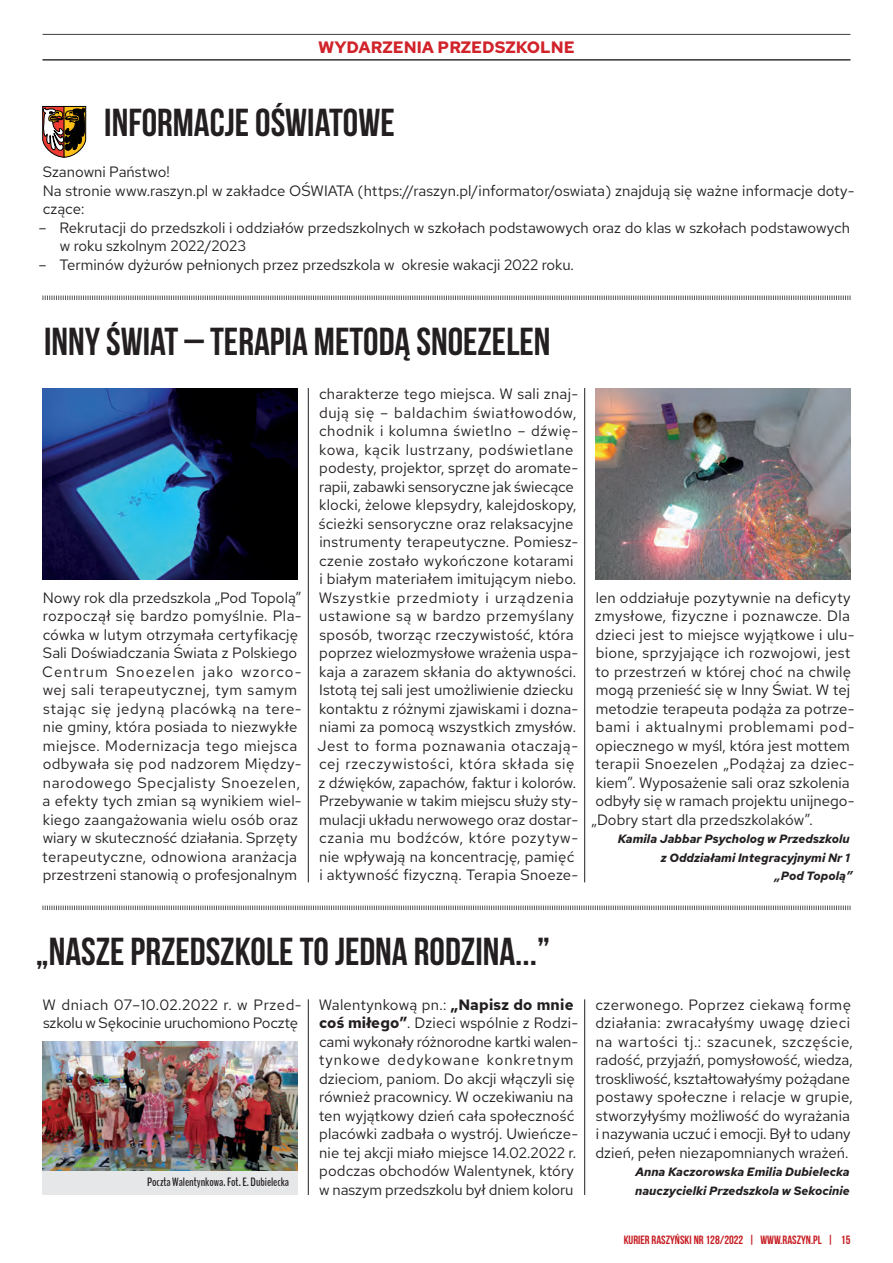
<style>
.page{position:relative;width:893px;height:1263px;background:#fff}
.page>*{position:absolute;margin:0;border:0;box-sizing:border-box;transform-origin:0 0}
._01_tytul{font:39px "Bebas Neue";color:#231f20}
.t1{font:700 16.5px "Red Hat Text";color:#d1232a}
._03_tekst{font:15px/18.5px "Red Hat Text";letter-spacing:.005em;color:#231f20}
._03_tekst-2{font:15px/18.5px "Red Hat Text";letter-spacing:-.015em;color:#231f20}
._03_tekst-3{font:italic 700 12px/18.5px "Red Hat Text";color:#231f20;text-align:right}
.t2{font:12px "Bebas Neue";color:#c61c22}
._04_podpis_zdjecia{font:700 12px "Bench Nine";color:#231f20}
.s1{font-weight:700}
</style>
<div class="page">
<hr style="left:43px;top:34px;width:807px;height:1px;background:#3e3e3f">
<hr style="left:43px;top:59px;width:807px;height:1px;background:#3e3e3f">
<hr style="left:43px;top:60px;width:807px;height:1px;background:#3e3e3f">
<hr style="left:308px;top:388px;width:1px;height:494px;background:#231f20">
<hr style="left:308px;top:999px;width:1px;height:196px;background:#231f20">
<hr style="left:584px;top:388px;width:1px;height:494px;background:#231f20">
<hr style="left:584px;top:999px;width:1px;height:196px;background:#231f20">
<img style="left:43px;top:388px;width:255px;height:191px">
<img style="left:595px;top:388px;width:255px;height:191px">
<svg style="left:42px;top:295px;width:809px;height:5px"></svg>
<svg style="left:42px;top:905px;width:809px;height:5px"></svg>
<svg style="left:42px;top:106px;width:44px;height:51px"></svg>
<img style="left:43px;top:1042px;width:255px;height:129px">
<div style="left:43px;top:1171px;width:255px;height:24px;background:#e6e7e9"></div>
<p class="t1" style="left:318px;top:36px;width:258px">WYDARZENIA PRZEDSZKOLNE</p>
<p class="_01_tytul" style="left:104px;top:101px;width:292px">INFORMACJE OŚWIATOWE</p>
<p class="_03_tekst" style="left:43px;top:162px;width:128px">Szanowni Państwo!</p>
<p class="_03_tekst" style="left:43px;top:181px;width:813px">Na stronie www.raszyn.pl w zakładce OŚWIATA (https://raszyn.pl/informator/oswiata) znajdują się ważne informacje doty&shy;czące:</p>
<p class="_03_tekst" style="left:60px;top:218px;width:792px;text-indent:-21px">– Rekrutacji do przedszkoli i oddziałów przedszkolnych w szkołach podstawowych oraz do klas w szkołach podstawowych w roku szkolnym 2022/2023</p>
<p class="_03_tekst" style="left:38px;top:255px;width:537px">– Terminów dyżurów pełnionych przez przedszkola w okresie wakacji 2022 roku.</p>
<p class="_01_tytul" style="left:44px;top:320px;width:508px">INNY ŚWIAT – TERAPIA METODĄ SNOEZELEN</p>
<p class="_03_tekst" style="left:42px;top:588px;width:261px">Nowy rok dla przedszkola „Pod Topolą” rozpoczął się bardzo pomyślnie. Pla&shy;cówka w lutym otrzymała certyfikację Sali Doświadczania Świata z Polskiego Centrum Snoezelen jako wzorco&shy;wej sali terapeutycznej, tym samym stając się jedyną placówką na tere&shy;nie gminy, która posiada to niezwykłe miejsce. Modernizacja tego miejsca odbywała się pod nadzorem Między&shy;narodowego Specjalisty Snoezelen, a efekty tych zmian są wynikiem wiel&shy;kiego zaangażowania wielu osób oraz wiary w skuteczność działania. Sprzęty terapeutyczne, odnowiona aranżacja przestrzeni stanowią o profesjonalnym</p>
<p class="_03_tekst" style="left:317px;top:384px;width:262px">charakterze tego miejsca. W sali znaj&shy;dują się – baldachim światłowodów, chodnik i kolumna świetlno – dźwię&shy;kowa, kącik lustrzany, podświetlane podesty, projektor, sprzęt do aromate&shy;rapii, zabawki sensoryczne jak świecące klocki, żelowe klepsydry, kalejdoskopy, ścieżki sensoryczne oraz relaksacyjne instrumenty terapeutyczne. Pomiesz&shy;czenie zostało wykończone kotarami i białym materiałem imitującym niebo.<br>Wszystkie przedmioty i urządzenia ustawione są w bardzo przemyślany sposób, tworząc rzeczywistość, która poprzez wielozmysłowe wrażenia uspa&shy;kaja a zarazem skłania do aktywności.<br>Istotą tej sali jest umożliwienie dziecku kontaktu z różnymi zjawiskami i dozna&shy;niami za pomocą wszystkich zmysłów.<br>Jest to forma poznawania otaczają&shy;cej rzeczywistości, która składa się z dźwięków, zapachów, faktur i kolorów.<br>Przebywanie w takim miejscu służy sty&shy;mulacji układu nerwowego oraz dostar&shy;czania mu bodźców, które pozytyw&shy;nie wpływają na koncentrację, pamięć i aktywność fizyczną. Terapia Snoeze-</p>
<p class="_03_tekst" style="left:592px;top:588px;width:264px">len oddziałuje pozytywnie na deficyty zmysłowe, fizyczne i poznawcze. Dla dzieci jest to miejsce wyjątkowe i ulu&shy;bione, sprzyjające ich rozwojowi, jest to przestrzeń w której choć na chwilę mogą przenieść się w Inny Świat. W tej metodzie terapeuta podąża za potrze&shy;bami i aktualnymi problemami pod&shy;opiecznego w myśl, która jest mottem terapii Snoezelen „Podążaj za dziec&shy;kiem”. Wyposażenie sali oraz szkolenia odbyły się w ramach projektu unijnego-„Dobry start dla przedszkolaków”.</p>
<p class="_03_tekst-3" style="left:618px;top:829px;width:234px">Kamila Jabbar Psycholog w Przedszkolu z Oddziałami Integracyjnymi Nr 1</p>
<p class="_03_tekst-3" style="left:775px;top:866px;width:79px">„Pod Topolą”</p>
<p class="_01_tytul" style="left:36px;top:930px;width:516px">„NASZE PRZEDSZKOLE TO JEDNA RODZINA...”</p>
<p class="_03_tekst-2" style="left:42px;top:995px;width:261px">W dniach 07–10.02.2022 r. w Przed&shy;szkolu w Sękocinie uruchomiono Pocztę</p>
<p class="_03_tekst" style="left:319px;top:995px;width:261px">Walentynkową pn.: <span class="s1">„Napisz do mnie coś miłego”</span>. Dzieci wspólnie z Rodzi&shy;cami wykonały różnorodne kartki walen&shy;tynkowe dedykowane konkretnym dzieciom, paniom. Do akcji włączyli się również pracownicy. W oczekiwaniu na ten wyjątkowy dzień cała społeczność placówki zadbała o wystrój. Uwieńcze&shy;nie tej akcji miało miejsce 14.02.2022 r. podczas obchodów Walentynek, który w naszym przedszkolu był dniem koloru</p>
<p class="_03_tekst" style="left:595px;top:995px;width:259px">czerwonego. Poprzez ciekawą formę działania: zwracałyśmy uwagę dzieci na wartości tj.: szacunek, szczęście, radość, przyjaźń, pomysłowość, wiedza, troskliwość, kształtowałyśmy pożądane postawy społeczne i relacje w grupie, stworzyłyśmy możliwość do wyrażania i nazywania uczuć i emocji. Był to udany dzień, pełen niezapomnianych wrażeń.</p>
<p class="_03_tekst-3" style="left:635px;top:1162px;width:216px;text-align:left">Anna Kaczorowska Emilia Dubielecka nauczycielki Przedszkola w Sekocinie</p>
<p class="_04_podpis_zdjecia" style="left:147px;top:1174px;width:144px">Poczta Walentynkowa. Fot. E. Dubielecka</p>
<p class="t2" style="left:624px;top:1233px;width:228px">KURIER RASZYŃSKI NR 128/2022 | WWW.RASZYN.PL | <span class="s1">15</span></p>
</div>
